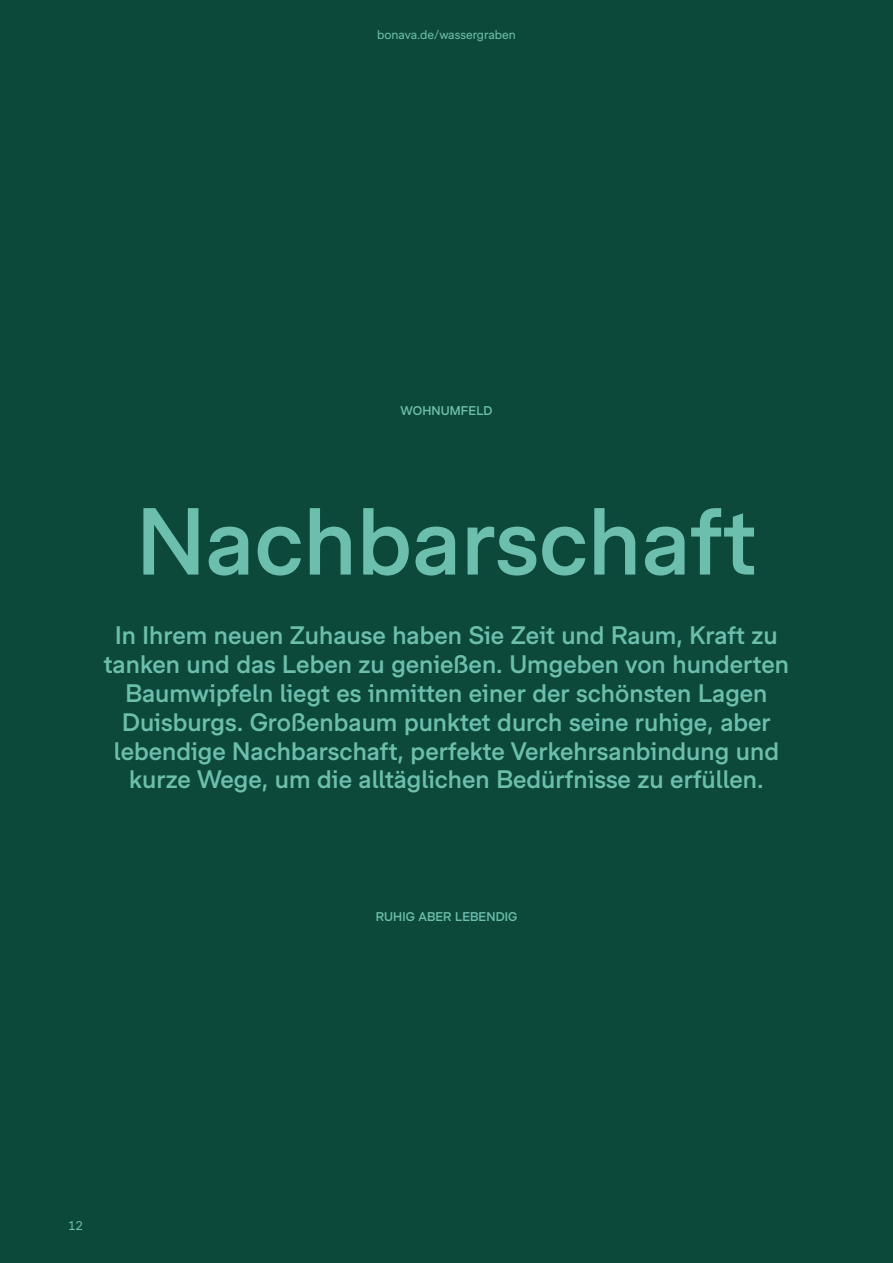
<style>
.page{position:relative;width:893px;height:1263px;background:#0d493b}
.page>*{position:absolute;margin:0;border:0;box-sizing:border-box;transform-origin:0 0}
.t1{font:500 90px "Bonava Sans";color:#6dbfad}
.t2{font:500 24px/28.8px "Bonava Sans";color:#6dbfad;text-align:center}
.t3{font:500 12px "Bonava Sans";letter-spacing:.01em;color:#6dbfad}
.t4{font:12px "Bonava Sans";color:#6dbfad}
</style>
<div class="page">
<p class="t4" style="left:377px;top:27px;width:140px">bonava.de/wassergraben</p>
<p class="t3" style="left:400px;top:403px;width:94px">WOHNUMFELD</p>
<h1 class="t1" style="left:137px;top:488px;width:621px">Nachbarschaft</h1>
<p class="t2" style="left:104px;top:621px;width:687px">In Ihrem neuen Zuhause haben Sie Zeit und Raum, Kraft zu tanken und das Leben zu genießen. Umgeben von hunderten Baumwipfeln liegt es inmitten einer der schönsten Lagen Duisburgs. Großenbaum punktet durch seine ruhige, aber lebendige Nachbarschaft, perfekte Verkehrsanbindung und kurze Wege, um die alltäglichen Bedürfnisse zu erfüllen.</p>
<p class="t3" style="left:376px;top:910px;width:143px">RUHIG ABER LEBENDIG</p>
<p class="t4" style="left:68px;top:1219px;width:17px">12</p>
</div>
